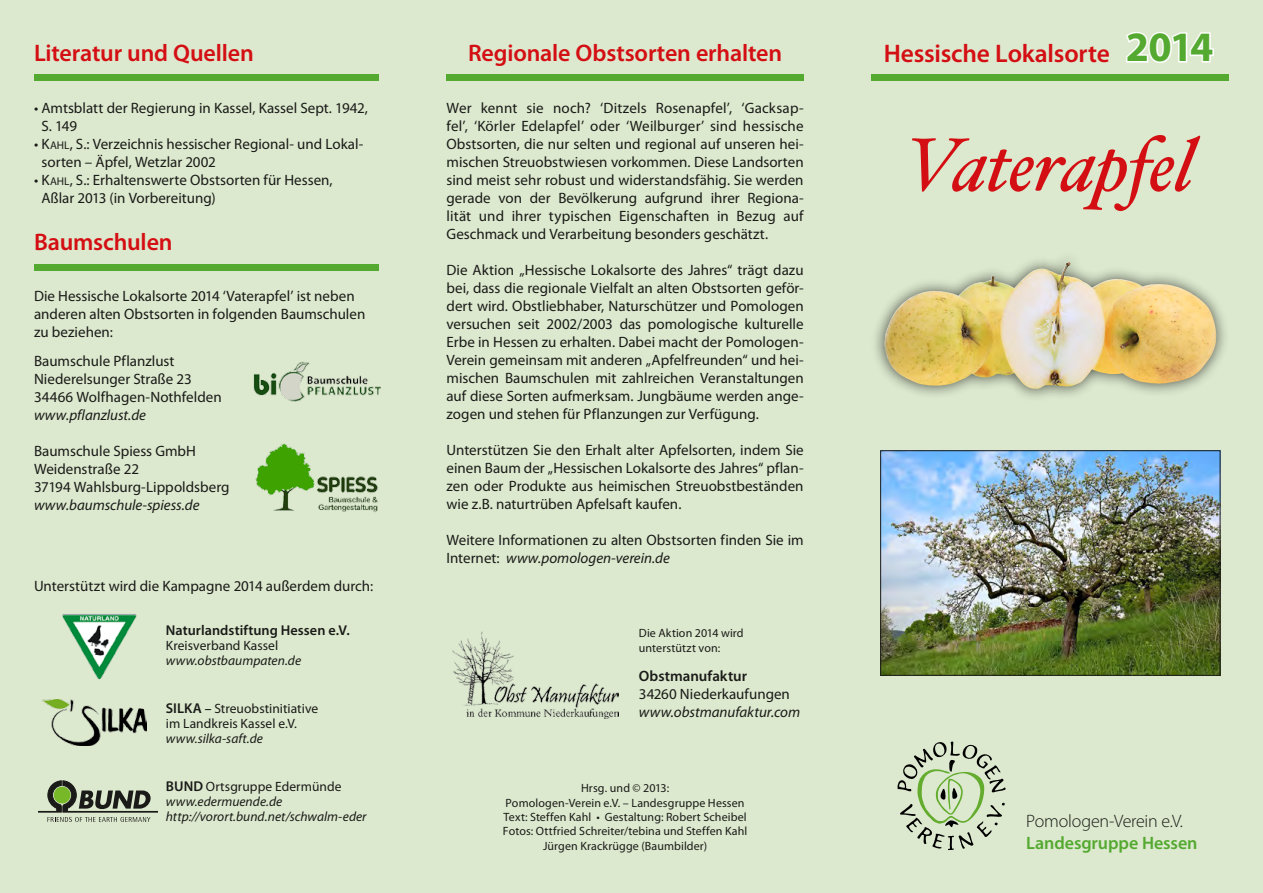
<style>
.page{position:relative;width:1263px;height:893px;background:#dce9ce}
.page>*{position:absolute;margin:0;border:0;box-sizing:border-box;transform-origin:0 0}
.t1{font:italic 75px "Hoefler Text";letter-spacing:-.02em;color:#d40f14}
.t2{font:600 25.5px "Myriad Pro";letter-spacing:-.01em;color:#d40f14}
.t3{font:600 24px "Myriad Pro";letter-spacing:-.01em;color:#d40f14}
.t4{font:300 18px "Myriad Pro";letter-spacing:-.015em;color:#1a1a18}
.t5{font:600 18px "Myriad Pro";letter-spacing:-.005em;color:#54a930}
.t6{font:15px/18px "Myriad Pro";color:#1a1a18}
.t7{font:italic 15px "Myriad Pro";color:#1a1a18}
.t8{font:600 15px "Myriad Pro";color:#1a1a18}
.t9{font:600 14.25px "Myriad Pro";letter-spacing:.005em;color:#1a1a18}
.t10{font:italic 13.5px/15px "Myriad Pro";letter-spacing:.005em;color:#1a1a18}
.t11{font:13.5px/15px "Myriad Pro";color:#1a1a18}
.t12{font:12px/14.4px "Myriad Pro";letter-spacing:.01em;color:#1a1a18;text-align:center}
.s1{font-style:inherit}
.s2{font-size:11.25px}
.s3{font-weight:600;font-size:14.25px}
.s4{font-weight:600}
.s5{font-weight:600;font-style:normal;font-size:14.25px}
.s6{font-style:normal}
.s7{font-weight:700;font-size:42px;color:#54a930}
.s8{font-style:italic}
</style>
<div class="page">
<div style="left:446px;top:74px;width:358px;height:7px;background:#54a930"></div>
<div style="left:872px;top:74px;width:357px;height:7px;background:#54a930"></div>
<div style="left:872px;top:249px;width:357px;height:153px;background:#1a1a18;opacity:.75"></div>
<img style="left:1025px;top:263px;width:42px;height:14px">
<img style="left:882px;top:452px;width:336px;height:222px">
<div style="left:880px;top:450px;width:340px;height:226px;border:1px solid #1a1a18"></div>
<svg style="left:897px;top:742px;width:108px;height:108px;background:#bdccae"></svg>
<svg style="left:1123px;top:30px;width:92px;height:35px"></svg>
<div style="left:34px;top:74px;width:344px;height:7px;background:#54a930"></div>
<img style="left:244px;top:352px;width:142px;height:58px">
<div style="left:34px;top:265px;width:344px;height:6px;background:#54a930"></div>
<img style="left:452px;top:632px;width:166px;height:87px">
<img style="left:256px;top:440px;width:122px;height:72px">
<img style="left:62px;top:613px;width:56px;height:63px">
<img style="left:41px;top:699px;width:105px;height:47px">
<svg style="left:38px;top:781px;width:120px;height:41px;background:#98a48b"></svg>
<h3 class="t3" style="left:34px;top:37px;width:221px">Literatur und Quellen</h3>
<p class="t6" style="left:41px;top:99px;width:328px;text-indent:-7px">• Amtsblatt der Regierung in Kassel, Kassel Sept. 1942,<br>S. 149</p>
<p class="t6" style="left:41px;top:135px;width:323px;text-indent:-7px">• <span class="s1">K</span><span class="s2">ahl</span>, S.: Verzeichnis hessischer Regional- und Lokal&shy;sorten – Äpfel, Wetzlar 2002</p>
<p class="t6" style="left:41px;top:171px;width:293px;text-indent:-7px">• <span class="s1">K</span><span class="s2">ahl</span>, S.: Erhaltenswerte Obstsorten für Hessen,<br>Aßlar 2013 (in Vorbereitung)</p>
<h3 class="t3" style="left:34px;top:227px;width:140px">Baumschulen</h3>
<p class="t6" style="left:34px;top:287px;width:333px">Die Hessische Lokalsorte 2014 ‘Vaterapfel’ ist neben anderen alten Obstsorten in folgenden Baumschulen zu beziehen:</p>
<p class="t6" style="left:34px;top:352px;width:189px">Baumschule Pflanzlust<br>Niederelsunger Straße 23<br>34466 Wolfhagen-Nothfelden</p>
<p class="t7" style="left:34px;top:406px;width:113px">www.pflanzlust.de</p>
<p class="t6" style="left:34px;top:442px;width:197px">Baumschule Spiess GmbH<br>Weidenstraße 22<br>37194 Wahlsburg-Lippoldsberg</p>
<p class="t7" style="left:34px;top:496px;width:167px">www.baumschule-spiess.de</p>
<p class="t6" style="left:34px;top:577px;width:341px">Unterstützt wird die Kampagne 2014 außerdem durch:</p>
<p class="t9" style="left:166px;top:621px;width:185px">Naturlandstiftung Hessen e.V.</p>
<p class="t11" style="left:166px;top:637px;width:114px">Kreisverband Kassel</p>
<p class="t10" style="left:166px;top:652px;width:137px">www.obstbaumpaten.de</p>
<p class="t11" style="left:166px;top:701px;width:154px"><span class="s3">SILKA</span> <span class="s4">–</span> Streuobstinitiative im Landkreis Kassel e.V.</p>
<p class="t10" style="left:166px;top:731px;width:99px">www.silka-saft.de</p>
<p class="t10" style="left:166px;top:779px;width:202px"><span class="s5">BUND</span> <span class="s6">Ortsgruppe Edermünde </span>www.edermuende.de http://vorort.bund.net/schwalm-eder</p>
<h3 class="t3" style="left:468px;top:37px;width:316px">Regionale Obstsorten erhalten</h3>
<h2 class="t2" style="left:884px;top:37px;width:331px">Hessische Lokalsorte <span class="s7">2014</span></h2>
<p class="t6" style="left:446px;top:99px;width:359px;text-align:justify">Wer kennt sie noch? ‘Ditzels Rosenapfel’, ‘Gacksap&shy;fel’, ‘Körler Edelapfel’ oder ‘Weilburger’ sind hessische Obstsorten, die nur selten und regional auf unseren hei&shy;mischen Streuobstwiesen vorkommen. Diese Landsorten sind meist sehr robust und widerstandsfähig. Sie werden gerade von der Bevölkerung aufgrund ihrer Regiona&shy;lität und ihrer typischen Eigenschaften in Bezug auf Geschmack und Verarbeitung besonders geschätzt.</p>
<p class="t6" style="left:446px;top:261px;width:359px;text-align:justify">Die Aktion „Hessische Lokalsorte des Jahres“ trägt dazu bei, dass die regionale Vielfalt an alten Obstsorten geför&shy;dert wird. Obstliebhaber, Naturschützer und Pomologen versuchen seit 2002/2003 das pomologische kulturelle Erbe in Hessen zu erhalten. Dabei macht der Pomologen-Verein gemeinsam mit anderen „Apfelfreunden“ und hei&shy;mischen Baumschulen mit zahlreichen Veranstaltungen auf diese Sorten aufmerksam. Jungbäume werden ange&shy;zogen und stehen für Pflanzungen zur Verfügung.</p>
<p class="t6" style="left:446px;top:441px;width:359px;text-align:justify">Unterstützen Sie den Erhalt alter Apfelsorten, indem Sie einen Baum der „Hessischen Lokalsorte des Jahres“ pflan&shy;zen oder Produkte aus heimischen Streuobstbeständen wie z.B. naturtrüben Apfelsaft kaufen.</p>
<p class="t6" style="left:446px;top:531px;width:359px">Weitere Informationen zu alten Obstsorten finden Sie im<br>Internet: <span class="s8">www.pomologen-verein.de</span></p>
<p class="t12" style="left:639px;top:626px;width:106px;text-align:left">Die Aktion 2014 wird unterstützt von:</p>
<p class="t8" style="left:639px;top:666px;width:110px">Obstmanufaktur</p>
<p class="t6" style="left:639px;top:684px;width:153px">34260 Niederkaufungen</p>
<p class="t7" style="left:639px;top:702px;width:163px">www.obstmanufaktur.com</p>
<p class="t12" style="left:503px;top:781px;width:246px">Hrsg. und © 2013:<br>Pomologen-Verein e.V. – Landesgruppe Hessen Text: Steffen Kahl • Gestaltung: Robert Scheibel Fotos: Ottfried Schreiter/tebina und Steffen Kahl Jürgen Krackrügge (Baumbilder)</p>
<h1 class="t1" style="left:905px;top:120px;width:291px">Vaterapfel</h1>
<p class="t4" style="left:1026px;top:811px;width:158px">Pomologen-Verein e.V.</p>
<p class="t5" style="left:1026px;top:832px;width:173px">Landesgruppe Hessen</p>
</div>
